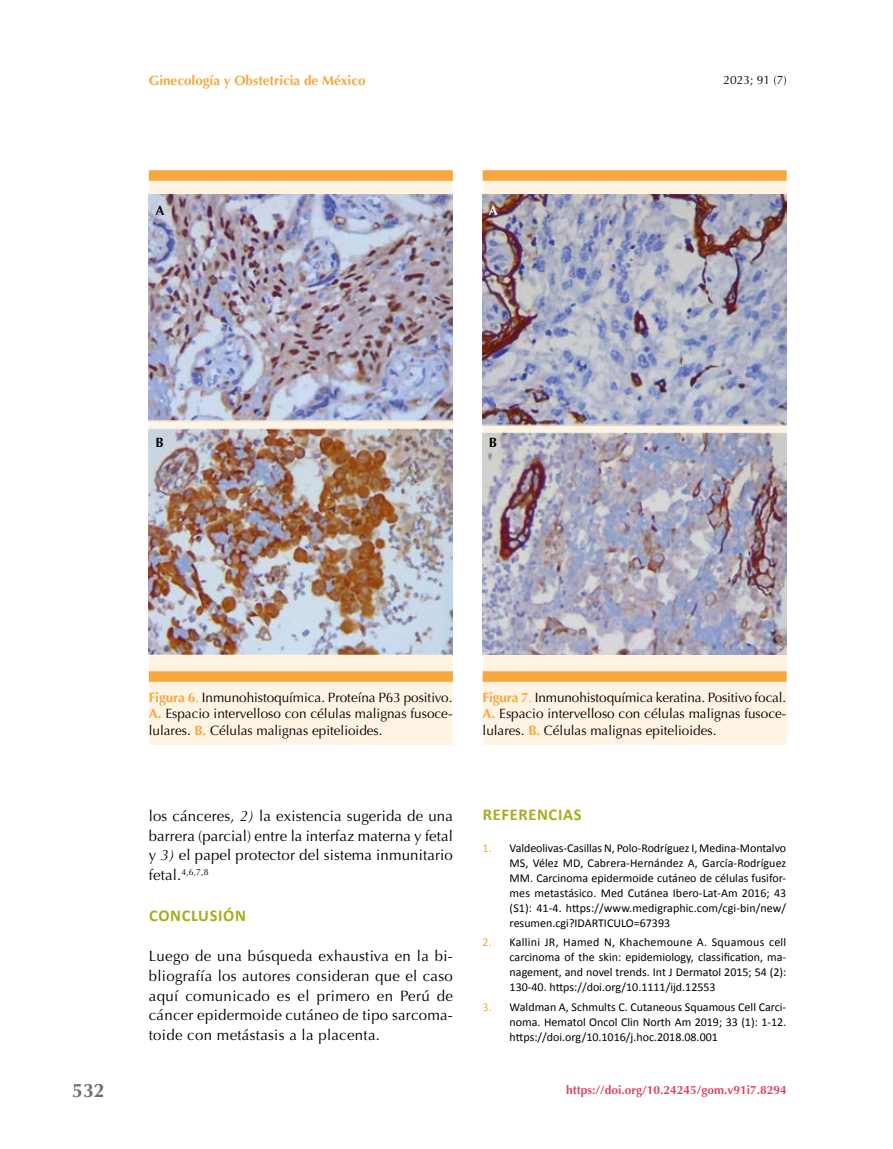
<style>
.page{position:relative;width:893px;height:1149px;background:#fff}
.page>*{position:absolute;margin:0;border:0;box-sizing:border-box;transform-origin:0 0}
.t1{font:700 19.5px "Optima";color:#706f6f}
.t2{font:700 16.5px "Calibri";letter-spacing:.04em;color:#a5ad1d}
.t3{font:15px/19.5px "Optima";letter-spacing:.01em;color:#000;text-align:justify}
.t4{font:13.5px/16.5px "Optima";color:#000;text-align:justify}
.t5{font:700 13.5px "Optima";color:#f7a73e}
.t6{font:700 13.5px "Optima";color:#000}
.t7{font:700 13.5px "Optima";color:#fff}
.t8{font:12px/15px "Calibri";color:#000;text-align:justify}
.t9{font:700 12px "Optima";color:#de465f}
.t10{font:12px "Optima";color:#000}
.t11{font:8.7px "Optima";color:#000}
.s1{font-weight:700;color:#f7a73e}
.s2{color:#f7a73e}
.s3{font-style:italic}
.s4{font-size:15px}
</style>
<div class="page">
<div style="left:149px;top:177px;width:304px;height:567px;background:#fff3e4"></div>
<div style="left:483px;top:177px;width:304px;height:567px;background:#fff3e4"></div>
<div style="left:149px;top:671px;width:304px;height:10px;background:#f7a73e"></div>
<div style="left:483px;top:671px;width:304px;height:10px;background:#f7a73e"></div>
<div style="left:149px;top:170px;width:304px;height:11px;background:#f7a73e"></div>
<div style="left:483px;top:170px;width:304px;height:11px;background:#f7a73e"></div>
<img style="left:149px;top:195px;width:304px;height:459px">
<img style="left:482px;top:195px;width:304px;height:459px">
<p class="t5" style="left:149px;top:73px;width:218px">Ginecología y Obstetricia de México</p>
<p class="t10" style="left:723px;top:73px;width:65px">2023; 91 (7)</p>
<p class="t6" style="left:156px;top:203px;width:11px">A</p>
<p class="t7" style="left:489px;top:203px;width:11px">A</p>
<p class="t6" style="left:156px;top:434px;width:10px">B</p>
<p class="t6" style="left:489px;top:434px;width:10px">B</p>
<h1 class="t1" style="left:72px;top:1079px;width:34px">532</h1>
<p class="t4" style="left:149px;top:689px;width:305px"><span class="s1">Figura 6</span><span class="s2">.</span> Inmunohistoquímica. Proteína P63 positivo.<br><span class="s1">A.</span> Espacio intervelloso con células malignas fusoce&shy;lulares. <span class="s1">B.</span> Células malignas epitelioides.</p>
<p class="t4" style="left:483px;top:689px;width:305px"><span class="s1">Figura 7</span><span class="s2">.</span> Inmunohistoquímica keratina. Positivo focal.<br><span class="s1">A.</span> Espacio intervelloso con células malignas fusoce&shy;lulares. <span class="s1">B.</span> Células malignas epitelioides.</p>
<p class="t3" style="left:149px;top:806px;width:306px">los cánceres, <span class="s3">2)</span> la existencia sugerida de una barrera (parcial) entre la interfaz materna y fetal y <span class="s3">3)</span> el papel protector del sistema inmunitario</p>
<p class="t11" style="left:149px;top:866px;width:61px"><span class="s4">fetal.</span>4,6,7,8</p>
<h2 class="t2" style="left:149px;top:904px;width:98px">CONCLUSIÓN</h2>
<p class="t3" style="left:149px;top:946px;width:306px">Luego de una búsqueda exhaustiva en la bi&shy;bliografía los autores consideran que el caso aquí comunicado es el primero en Perú de cáncer epidermoide cutáneo de tipo sarcoma&shy;toide con metástasis a la placenta.</p>
<h2 class="t2" style="left:483px;top:803px;width:100px">REFERENCIAS</h2>
<p class="t8" style="left:510px;top:839px;width:278px;text-indent:-27px"><span class="s2">1.</span> Valdeolivas-Casillas N, Polo-Rodríguez I, Medina-Montalvo MS, Vélez MD, Cabrera-Hernández A, García-Rodríguez MM. Carcinoma epidermoide cutáneo de células fusifor&shy;mes metastásico. Med Cutánea Ibero-Lat-Am 2016; 43 (S1): 41-4. https://www.medigraphic.com/cgi-bin/new/ resumen.cgi?IDARTICULO=67393</p>
<p class="t8" style="left:510px;top:933px;width:278px;text-indent:-27px"><span class="s2">2.</span> Kallini JR, Hamed N, Khachemoune A. Squamous cell carcinoma of the skin: epidemiology, classification, ma&shy;nagement, and novel trends. Int J Dermatol 2015; 54 (2):<br>130-40. https://doi.org/10.1111/ijd.12553</p>
<p class="t8" style="left:510px;top:998px;width:278px;text-indent:-27px"><span class="s2">3.</span> Waldman A, Schmults C. Cutaneous Squamous Cell Carci&shy;noma. Hematol Oncol Clin North Am 2019; 33 (1): 1-12. https://doi.org/10.1016/j.hoc.2018.08.001</p>
<p class="t9" style="left:566px;top:1082px;width:222px">https://doi.org/10.24245/gom.v91i7.8294</p>
</div>
